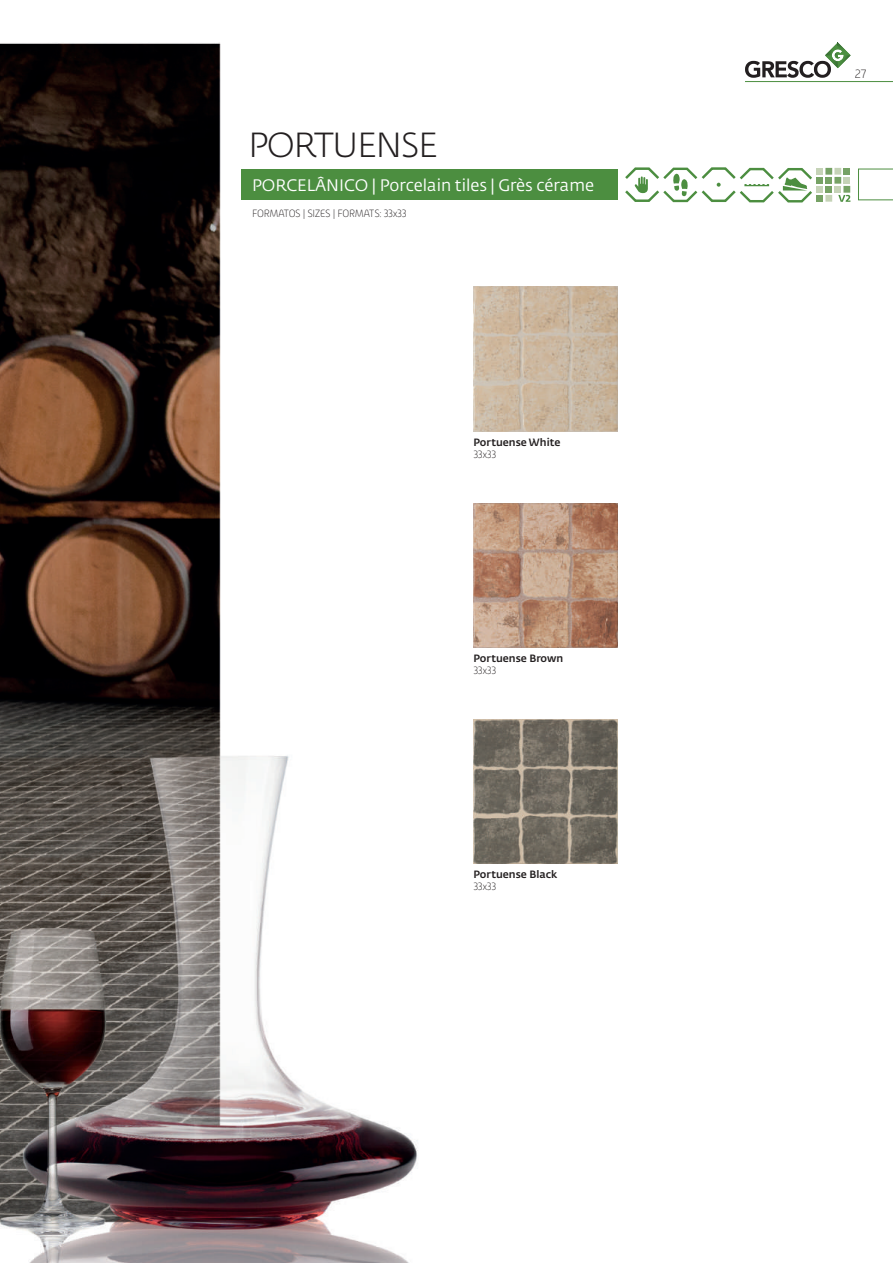
<style>
.page{position:relative;width:893px;height:1263px;background:#fff}
.page>*{position:absolute;margin:0;border:0;box-sizing:border-box;transform-origin:0 0}
.t1{font:300 34.5px "Fedra Sans Std";letter-spacing:-.04em;color:#231f20}
.t2{font:16.5px "Fedra Sans Std";color:#fff}
.t3{font:100 12px "Alwyn New Rounded";color:#231f20}
.t4{font:100 10.5px "Alwyn New Rounded";letter-spacing:-.035em;color:#231f20}
.t5{font:500 10.5px "Fedra Sans Std";color:#231f20}
</style>
<div class="page">
<hr style="left:745px;top:81px;width:148px;height:1px;background:#4c8e40">
<svg style="left:745px;top:43px;width:106px;height:35px"></svg>
<img style="left:0;top:43px;width:529px;height:1220px">
<div style="left:825px;top:177px;width:7px;height:7px;background:#76a265"></div>
<div style="left:834px;top:177px;width:7px;height:7px;background:#76a265"></div>
<div style="left:825px;top:186px;width:7px;height:7px;background:#76a265"></div>
<div style="left:834px;top:186px;width:7px;height:7px;background:#c5d3b7"></div>
<div style="left:843px;top:186px;width:7px;height:7px;background:#76a265"></div>
<div style="left:843px;top:177px;width:7px;height:7px;background:#c5d3b7"></div>
<div style="left:843px;top:168px;width:7px;height:7px;background:#76a265"></div>
<div style="left:834px;top:168px;width:7px;height:7px;background:#c5d3b7"></div>
<div style="left:825px;top:168px;width:7px;height:7px;background:#76a265"></div>
<div style="left:816px;top:168px;width:7px;height:7px;background:#c5d3b7"></div>
<div style="left:816px;top:177px;width:7px;height:7px;background:#76a265"></div>
<div style="left:816px;top:186px;width:7px;height:7px;background:#c5d3b7"></div>
<div style="left:816px;top:195px;width:7px;height:7px;background:#76a265"></div>
<div style="left:825px;top:195px;width:7px;height:7px;background:#c5d3b7"></div>
<svg style="left:838px;top:195px;width:12px;height:7px"></svg>
<img style="left:473px;top:287px;width:145px;height:144px">
<img style="left:473px;top:503px;width:145px;height:145px">
<img style="left:473px;top:719px;width:145px;height:145px">
<svg style="left:625px;top:167px;width:187px;height:36px"></svg>
<div style="left:241px;top:169px;width:376px;height:31px;background:#4c8e40"></div>
<svg style="left:858px;top:169px;width:35px;height:31px"></svg>
<h1 class="t1" style="left:248px;top:123px;width:191px">PORTUENSE</h1>
<h2 class="t2" style="left:252px;top:175px;width:343px">PORCELÂNICO | Porcelain tiles | Grès cérame</h2>
<p class="t4" style="left:252px;top:208px;width:156px">FORMATOS | SIZES | FORMATS: 33x33</p>
<p class="t5" style="left:473px;top:436px;width:89px">Portuense White</p>
<p class="t4" style="left:473px;top:449px;width:24px">33x33</p>
<p class="t5" style="left:473px;top:651px;width:92px">Portuense Brown</p>
<p class="t4" style="left:473px;top:665px;width:24px">33x33</p>
<p class="t5" style="left:473px;top:867px;width:85px">Portuense Black</p>
<p class="t4" style="left:473px;top:881px;width:24px">33x33</p>
<p class="t3" style="left:855px;top:67px;width:13px">27</p>
</div>
